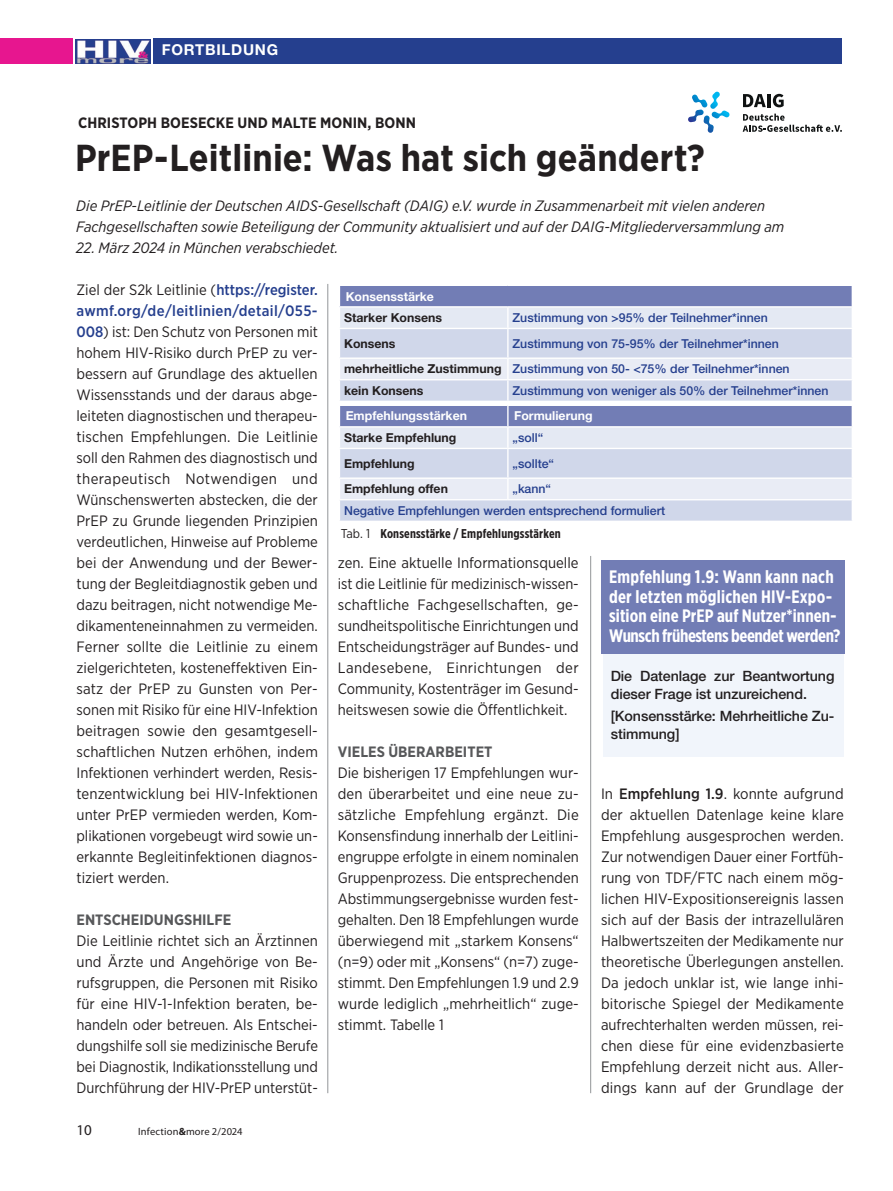
<style>
.page{position:relative;width:893px;height:1191px;background:#fff}
.page>*{position:absolute;margin:0;border:0;box-sizing:border-box;transform-origin:0 0}
.Überschrift_2{font:700 37.5px "Gotham Narrow";letter-spacing:.005em;color:#231f20}
.Tabelle_grau{font:700 18px/19.5px "Gotham X Narrow";letter-spacing:.005em;color:#fff}
.Fliesstext{font:15px/21px "Gotham Narrow";color:#231f20;text-align:justify}
.Fliesstext-2{font:italic 15px/21px "Gotham Narrow";color:#231f20}
.Fliesstext-3{font:700 15px "Gotham Narrow";color:#57585a}
.Überschrift_2-2{font:700 15px "Gotham Narrow";letter-spacing:.005em;color:#231f20}
.t1{font:700 15px "Helvetica Neue";letter-spacing:.05em;color:#fff}
.t2{font:15px "Myriad Pro";color:#231f20}
.Tabelle_grau-2{font:500 14.25px/18px "Helvetica Neue";letter-spacing:-.005em;color:#231f20}
.BU_Text{font:700 12.75px "Gotham X Narrow";letter-spacing:.015em;color:#231f20}
.Tabelle_grau-3{font:500 12.3px "Helvetica Neue";color:#253f8e}
.Tabelle_grau-4{font:700 12.3px "Helvetica Neue";color:#231f20}
.Tabelle_grau-5{font:700 12.3px "Helvetica Neue";color:#fff}
.t3{font:10.5px "Myriad Pro";letter-spacing:.015em;color:#231f20}
.s1{font-weight:500;color:#253f8e}
.s2{font-weight:700}
.s3{font-family:"Gotham Narrow";font-weight:400}
.s4{font-weight:500}
</style>
<div class="page">
<div style="left:153px;top:39px;width:689px;height:25px;background:#253f8e"></div>
<img style="left:76px;top:39px;width:74px;height:25px">
<div style="left:0;top:39px;width:72px;height:25px;background:#e7168f"></div>
<div style="left:603px;top:560px;width:240px;height:197px;background:#f1f5fb"></div>
<div style="left:601px;top:560px;width:244px;height:94px;background:#727db5"></div>
<hr style="left:590px;top:556px;width:1px;height:537px;background:#939598">
<hr style="left:327px;top:284px;width:1px;height:809px;background:#939598">
<svg style="left:743px;top:94px;width:41px;height:13px"></svg>
<svg style="left:743px;top:114px;width:99px;height:18px"></svg>
<svg style="left:688px;top:92px;width:42px;height:41px"></svg>
<svg style="left:339px;top:286px;width:513px;height:234px;background:#cbd1e5"></svg>
<p class="t1" style="left:162px;top:40px;width:118px">FORTBILDUNG</p>
<p class="Überschrift_2-2" style="left:78px;top:113px;width:339px">CHRISTOPH BOESECKE UND MALTE MONIN, BONN</p>
<p class="Überschrift_2" style="left:75px;top:134px;width:631px">PrEP-Leitlinie: Was hat sich geändert?</p>
<p class="Fliesstext-2" style="left:76px;top:195px;width:710px">Die PrEP-Leitlinie der Deutschen AIDS-Gesellschaft (DAIG) e.V. wurde in Zusammenarbeit mit vielen anderen<br>Fachgesellschaften sowie Beteiligung der Community aktualisiert und auf der DAIG-Mitgliederversammlung am</p>
<p class="Fliesstext-2" style="left:76px;top:237px;width:263px">22. März 2024 in München verabschiedet.</p>
<p class="Fliesstext" style="left:77px;top:279px;width:243px">Ziel der S2k Leitlinie (<span class="s1">https://register. awmf.org/de/leitlinien/detail/055- 008</span>) ist: Den Schutz von Personen mit hohem HIV-Risiko durch PrEP zu ver&shy;bessern auf Grundlage des aktuellen Wissensstands und der daraus abge&shy;leiteten diagnostischen und therapeu&shy;tischen Empfehlungen. Die Leitlinie soll den Rahmen des diagnostisch und therapeutisch Notwendigen und Wünschenswerten abstecken, die der PrEP zu Grunde liegenden Prinzipien verdeutlichen, Hinweise auf Probleme bei der Anwendung und der Bewer&shy;tung der Begleitdiagnostik geben und dazu beitragen, nicht notwendige Me&shy;dikamenteneinnahmen zu vermeiden.<br>Ferner sollte die Leitlinie zu einem zielgerichteten, kosteneffektiven Ein&shy;satz der PrEP zu Gunsten von Per&shy;sonen mit Risiko für eine HIV-Infektion beitragen sowie den gesamtgesell&shy;schaftlichen Nutzen erhöhen, indem Infektionen verhindert werden, Resis&shy;tenzentwicklung bei HIV-Infektionen unter PrEP vermieden werden, Kom&shy;plikationen vorgebeugt wird sowie un&shy;erkannte Begleitinfektionen diagnos&shy;tiziert werden.</p>
<p class="Fliesstext-3" style="left:77px;top:910px;width:156px">ENTSCHEIDUNGSHILFE</p>
<p class="Fliesstext" style="left:77px;top:930px;width:243px">Die Leitlinie richtet sich an Ärztinnen und Ärzte und Angehörige von Be&shy;rufsgruppen, die Personen mit Risiko für eine HIV-1-Infektion beraten, be&shy;handeln oder betreuen. Als Entschei&shy;dungshilfe soll sie medizinische Berufe bei Diagnostik, Indikationsstellung und Durchführung der HIV-PrEP unterstüt-</p>
<p class="t2" style="left:77px;top:1120px;width:17px">10</p>
<p class="t3" style="left:138px;top:1125px;width:106px">Infection<span class="s2">&amp;</span>more 2/2024</p>
<p class="Tabelle_grau-5" style="left:346px;top:288px;width:90px">Konsensstärke</p>
<p class="Tabelle_grau-4" style="left:344px;top:310px;width:99px">Starker Konsens</p>
<p class="Tabelle_grau-3" style="left:513px;top:310px;width:257px">Zustimmung von &gt;95% der Teilnehmer*innen</p>
<p class="Tabelle_grau-4" style="left:344px;top:336px;width:53px">Konsens</p>
<p class="Tabelle_grau-3" style="left:513px;top:336px;width:268px">Zustimmung von 75-95% der Teilnehmer*innen</p>
<p class="Tabelle_grau-4" style="left:344px;top:361px;width:159px">mehrheitliche Zustimmung</p>
<p class="Tabelle_grau-3" style="left:513px;top:362px;width:279px">Zustimmung von 50- &lt;75% der Teilnehmer*innen</p>
<p class="Tabelle_grau-4" style="left:344px;top:383px;width:81px">kein Konsens</p>
<p class="Tabelle_grau-3" style="left:513px;top:383px;width:317px">Zustimmung von weniger als 50% der Teilnehmer*innen</p>
<p class="Tabelle_grau-5" style="left:346px;top:408px;width:123px">Empfehlungsstärken</p>
<p class="Tabelle_grau-5" style="left:514px;top:408px;width:80px">Formulierung</p>
<p class="Tabelle_grau-4" style="left:344px;top:430px;width:114px">Starke Empfehlung</p>
<p class="Tabelle_grau-3" style="left:513px;top:430px;width:32px">„soll“</p>
<p class="Tabelle_grau-4" style="left:344px;top:456px;width:72px">Empfehlung</p>
<p class="Tabelle_grau-3" style="left:513px;top:456px;width:43px">„sollte“</p>
<p class="Tabelle_grau-4" style="left:344px;top:481px;width:105px">Empfehlung offen</p>
<p class="Tabelle_grau-3" style="left:513px;top:481px;width:40px">„kann“</p>
<p class="Tabelle_grau-3" style="left:344px;top:503px;width:323px">Negative Empfehlungen werden entsprechend formuliert</p>
<p class="BU_Text" style="left:341px;top:525px;width:221px"><span class="s3">Tab. 1</span> Konsensstärke / Empfehlungsstärken</p>
<p class="Fliesstext" style="left:338px;top:552px;width:242px">zen. Eine aktuelle Informationsquelle ist die Leitlinie für medizinisch-wissen&shy;schaftliche Fachgesellschaften, ge&shy;sundheitspolitische Einrichtungen und Entscheidungsträger auf Bundes- und Landesebene, Einrichtungen der Community, Kostenträger im Gesund&shy;heitswesen sowie die Öffentlichkeit.</p>
<p class="Fliesstext-3" style="left:338px;top:742px;width:156px">VIELES ÜBERARBEITET</p>
<p class="Fliesstext" style="left:338px;top:762px;width:243px">Die bisherigen 17 Empfehlungen wur&shy;den überarbeitet und eine neue zu&shy;sätzliche Empfehlung ergänzt. Die Konsensfindung innerhalb der Leitlini&shy;engruppe erfolgte in einem nominalen Gruppenprozess. Die entsprechenden Abstimmungsergebnisse wurden fest&shy;gehalten. Den 18 Empfehlungen wurde überwiegend mit „starkem Konsens“ (n=9) oder mit „Konsens“ (n=7) zuge&shy;stimmt. Den Empfehlungen 1.9 und 2.9 wurde lediglich „mehrheitlich“ zuge&shy;stimmt. Tabelle 1</p>
<p class="Tabelle_grau" style="left:609px;top:567px;width:233px">Empfehlung 1.9: Wann kann nach der letzten möglichen HIV-Expo&shy;sition eine PrEP auf Nutzer*innen-Wunsch frühestens beendet werden?</p>
<p class="Tabelle_grau-2" style="left:611px;top:666px;width:225px">Die Datenlage zur Beantwortung dieser Frage ist unzureichend.</p>
<p class="Tabelle_grau-2" style="left:611px;top:706px;width:225px">[Konsensstärke: Mehrheitliche Zu&shy;stimmung]</p>
<p class="Fliesstext" style="left:601px;top:783px;width:244px">In <span class="s4">Empfehlung 1.9</span>. konnte aufgrund der aktuellen Datenlage keine klare Empfehlung ausgesprochen werden.<br>Zur notwendigen Dauer einer Fortfüh&shy;rung von TDF/FTC nach einem mög&shy;lichen HIV-Expositionsereignis lassen sich auf der Basis der intrazellulären Halbwertszeiten der Medikamente nur theoretische Überlegungen anstellen.<br>Da jedoch unklar ist, wie lange inhi&shy;bitorische Spiegel der Medikamente aufrechterhalten werden müssen, rei&shy;chen diese für eine evidenzbasierte Empfehlung derzeit nicht aus. Aller&shy;dings kann auf der Grundlage der</p>
</div>
